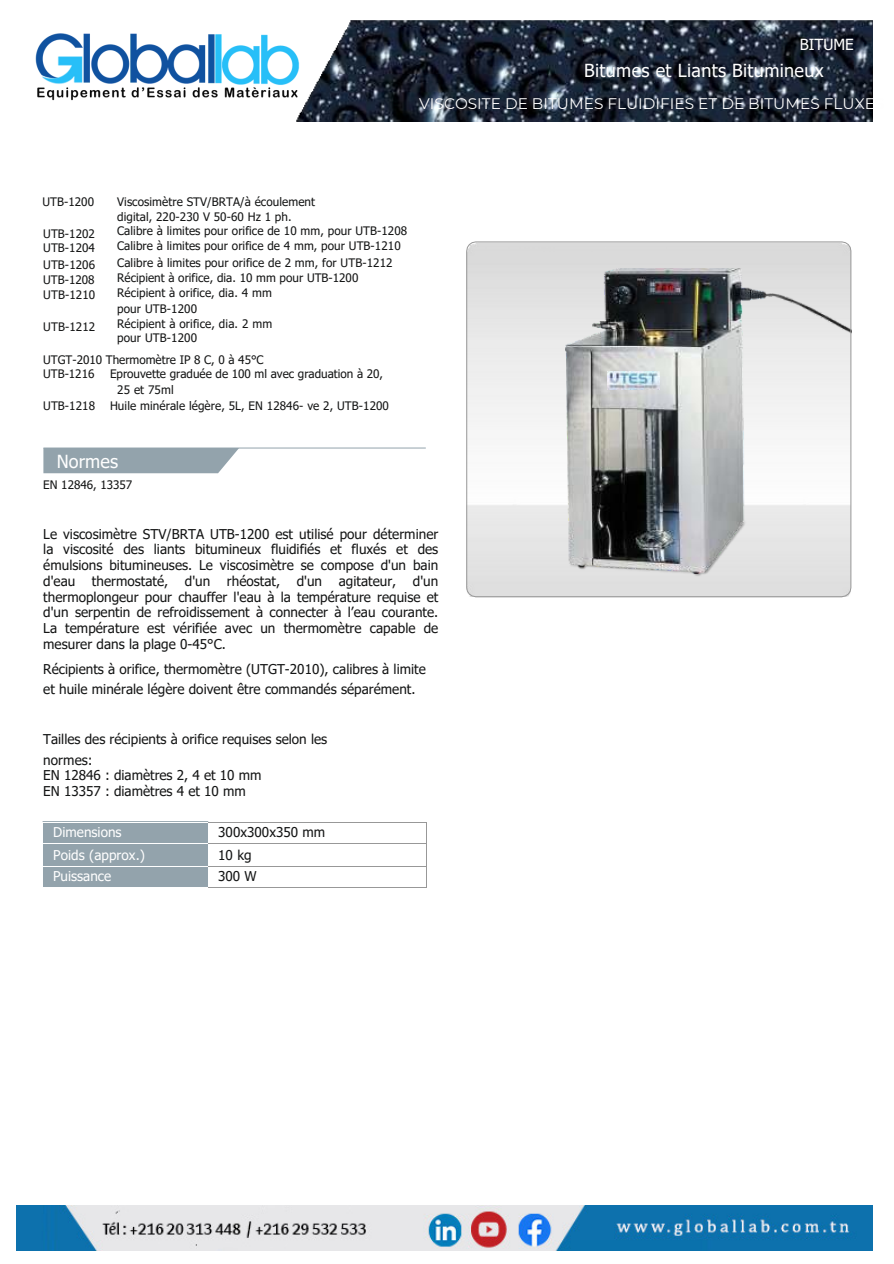
<style>
.page{position:relative;width:894px;height:1264px;background:#fff}
.page>*{position:absolute;margin:0;border:0;box-sizing:border-box;transform-origin:0 0}
.t1{font:18px "Tahoma";letter-spacing:.015em;color:#fefefe}
.t2{font:15.3px "Montserrat";color:#fefefe}
.t3{font:15.3px "Tahoma";color:#fefefe}
.t4{font:13.5px/15.8px "Tahoma";color:#141515}
.t5{font:13.5px/21.9px "Tahoma";letter-spacing:.005em;color:#fefefe}
.t6{font:11.7px/14.7px "Tahoma";letter-spacing:.005em;color:#141515}
</style>
<div class="page">
<img style="left:296px;top:20px;width:575px;height:101px">
<div style="left:43px;top:448px;width:196px;height:25px;background:#93a3ac"></div>
<hr style="left:43px;top:447px;width:382px;height:1px;background:#93a3ac">
<hr style="left:208px;top:821px;width:218px;height:1px;background:#989898">
<hr style="left:208px;top:843px;width:218px;height:1px;background:#989898">
<hr style="left:208px;top:865px;width:218px;height:1px;background:#989898">
<svg style="left:42px;top:821px;width:166px;height:66px;background:#99a8b0"></svg>
<hr style="left:208px;top:887px;width:218px;height:1px;background:#989898">
<svg style="left:426px;top:822px;width:1px;height:66px"></svg>
<svg style="left:466px;top:241px;width:385px;height:356px"></svg>
<img style="left:16px;top:1205px;width:855px;height:45px">
<img style="left:35px;top:32px;width:264px;height:82px">
<p class="t3" style="left:799px;top:34px;width:56px">BITUME</p>
<p class="t1" style="left:584px;top:59px;width:241px">Bitumes et Liants Bitumineux</p>
<p class="t2" style="left:419px;top:95px;width:466px">VISCOSITE DE BITUMES FLUIDIFIES ET DE BITUMES FLUXES</p>
<p class="t6" style="left:42px;top:194px;width:53px">UTB-1200</p>
<p class="t6" style="left:117px;top:194px;width:291px">Viscosimètre STV/BRTA/à écoulement<br>digital, 220-230 V 50-60 Hz 1 ph.<br>Calibre à limites pour orifice de 10 mm, pour UTB-1208<br>Calibre à limites pour orifice de 4 mm, pour UTB-1210</p>
<p class="t6" style="left:117px;top:255px;width:277px">Calibre à limites pour orifice de 2 mm, for UTB-1212</p>
<p class="t6" style="left:117px;top:270px;width:243px">Récipient à orifice, dia. 10 mm pour UTB-1200</p>
<p class="t6" style="left:117px;top:285px;width:156px">Récipient à orifice, dia. 4 mm</p>
<h4 class="t6" style="left:117px;top:301px;width:156px">pour UTB-1200<br>Récipient à orifice, dia. 2 mm pour UTB-1200</h4>
<p class="t6" style="left:43px;top:225px;width:53px">UTB-1202<br>UTB-1204</p>
<p class="t6" style="left:43px;top:257px;width:53px">UTB-1206<br>UTB-1208</p>
<p class="t6" style="left:43px;top:287px;width:53px">UTB-1210</p>
<h4 class="t6" style="left:43px;top:319px;width:53px">UTB-1212</h4>
<p class="t6" style="left:43px;top:351px;width:222px">UTGT-2010 Thermomètre IP 8 C, 0 à 45°C</p>
<p class="t6" style="left:43px;top:366px;width:53px">UTB-1216</p>
<h1 class="t6" style="left:110px;top:366px;width:274px">Eprouvette graduée de 100 ml avec graduation à 20,</h1>
<h4 class="t6" style="left:117px;top:382px;width:58px">25 et 75ml</h4>
<h3 class="t6" style="left:43px;top:397px;width:53px">UTB-1218</h3>
<p class="t6" style="left:110px;top:397px;width:280px">Huile minérale légère, 5L, EN 12846- ve 2, UTB-1200</p>
<p class="t1" style="left:57px;top:449px;width:63px">Normes</p>
<h4 class="t6" style="left:43px;top:477px;width:91px">EN 12846, 13357</h4>
<p class="t4" style="left:43px;top:525px;width:396px;text-align:justify">Le viscosimètre STV/BRTA UTB-1200 est utilisé pour déterminer la viscosité des liants bitumineux fluidifiés et fluxés et des émulsions bitumineuses. Le viscosimètre se compose d'un bain d'eau thermostaté, d'un rhéostat, d'un agitateur, d'un thermoplongeur pour chauffer l'eau à la température requise et d'un serpentin de refroidissement à connecter à l’eau courante.<br>La température est vérifiée avec un thermomètre capable de mesurer dans la plage 0-45°C.</p>
<p class="t4" style="left:43px;top:658px;width:384px;line-height:20.2px">Récipients à orifice, thermomètre (UTGT-2010), calibres à limite et huile minérale légère doivent être commandés séparément.</p>
<p class="t4" style="left:43px;top:728px;width:285px;line-height:20.2px">Tailles des récipients à orifice requises selon les normes:</p>
<p class="t4" style="left:43px;top:767px;width:220px">EN 12846 : diamètres 2, 4 et 10 mm<br>EN 13357 : diamètres 4 et 10 mm</p>
<h3 class="t5" style="left:53px;top:820px;width:93px">Dimensions<br>Poids (approx.)<br>Puissance</h3>
<p class="t4" style="left:218px;top:820px;width:108px;line-height:21.9px">300x300x350 mm<br>10 kg<br>300 W</p>
</div>
